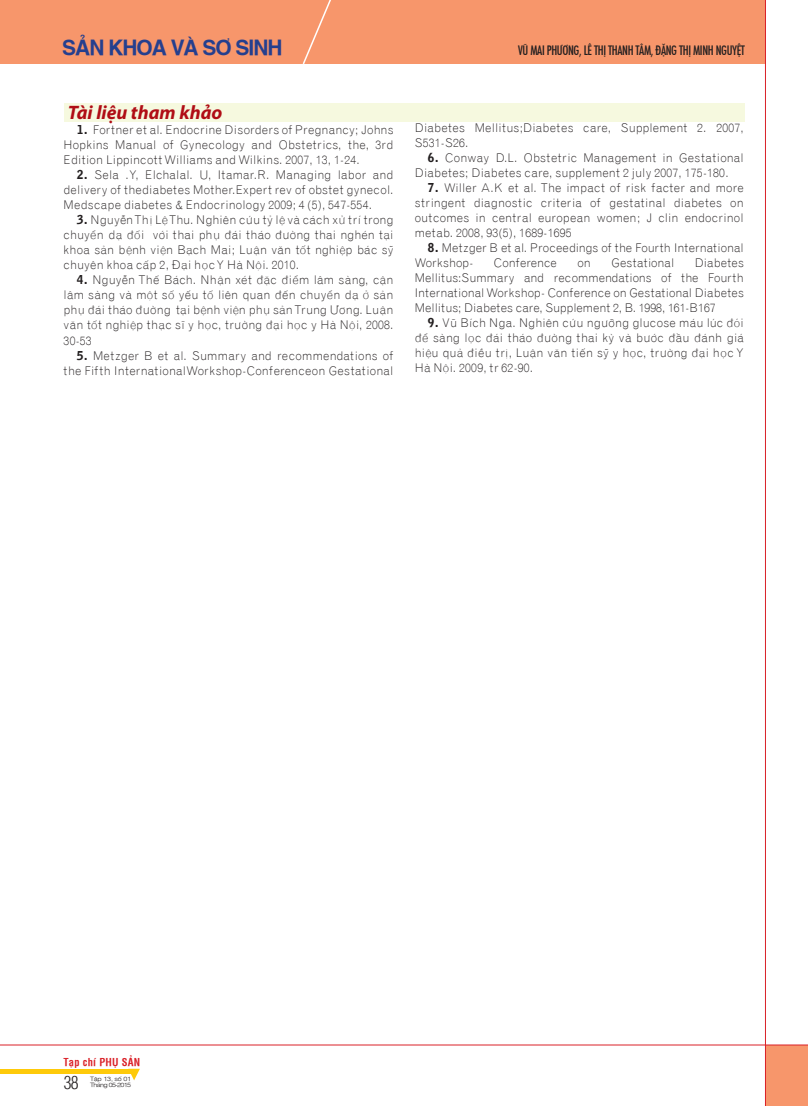
<style>
.page{position:relative;width:808px;height:1106px;background:#fff}
.page>*{position:absolute;margin:0;border:0;box-sizing:border-box;transform-origin:0 0}
.t1{font:700 21px "SFU Helvetica";letter-spacing:-.05em;color:#253f8e}
.t2{font:italic 700 19.5px "Myriad Pro";color:#b00d15}
.t3{font:300 condensed 17.55px "SFU Helvetica";color:#231f20}
.t4{font:14.25px "SFU Function Condensed";letter-spacing:-.025em;color:#231f20}
.t5{font:300 12px/15px "NH Grotesque";letter-spacing:.025em;color:#231f20;text-align:justify}
.t6{font:300 12px "NH Grotesque";letter-spacing:-.005em;color:#231f20}
.t7{font:700 condensed 10.5px "SFU Helvetica";letter-spacing:.025em;color:#da2128}
.t8{font:300 6px/6px "SFU Helvetica";letter-spacing:-.085em;color:#231f20;scale:1.19 1}
.s1{font-weight:700}
</style>
<div class="page">
<div style="left:0;top:0;width:765px;height:63px;background:#f7966b"></div>
<div style="left:766px;top:1045px;width:42px;height:61px;background:#f7966b"></div>
<hr style="left:765px;top:0;width:1px;height:1106px;background:#da2128">
<hr style="left:0;top:1044px;width:808px;height:1px;background:#da2128">
<svg style="left:301px;top:0;width:35px;height:64px"></svg>
<svg style="left:128px;top:1068px;width:12px;height:12px"></svg>
<div style="left:0;top:1068px;width:134px;height:5px;background:#feca0a"></div>
<div style="left:64px;top:103px;width:680px;height:18px;background:#f6f9df"></div>
<h1 class="t1" style="left:62px;top:31px;width:222px">SẢN KHOA VÀ SƠ SINH</h1>
<p class="t4" style="left:518px;top:39px;width:228px">VŨ MAI PHƯƠNG, LÊ THỊ THANH TÂM, ĐẶNG THỊ MINH NGUYỆT</p>
<h2 class="t2" style="left:68px;top:100px;width:156px">Tài liệu tham khảo</h2>
<p class="t5" style="left:64px;top:121px;width:331px;text-indent:13px"><span class="s1">1.</span> Fortner et al. Endocrine Disorders of Pregnancy; Johns Hopkins Manual of Gynecology and Obstetrics, the, 3rd Edition Lippincott Williams and Wilkins. 2007, 13, 1-24.</p>
<p class="t5" style="left:64px;top:166px;width:331px;text-indent:13px"><span class="s1">2.</span> Sela .Y, Elchalal. U, Itamar.R. Managing labor and delivery of thediabetes Mother.Expert rev of obstet gynecol.<br>Medscape diabetes &amp; Endocrinology 2009; 4 (5), 547-554.</p>
<p class="t5" style="left:64px;top:211px;width:331px;text-indent:13px"><span class="s1">3.</span> Nguyễn Thị Lệ Thu. Nghiên cứu tỷ lệ và cách xử trí trong chuyển dạ đối với thai phụ đái tháo đường thai nghén tại khoa sản bệnh viện Bạch Mai; Luận văn tốt nghiệp bác sỹ chuyên khoa cấp 2, Đại học Y Hà Nội. 2010.</p>
<p class="t5" style="left:64px;top:271px;width:331px;text-indent:13px"><span class="s1">4.</span> Nguyễn Thế Bách. Nhận xét đặc điểm lâm sàng, cận lâm sàng và một số yếu tố liên quan đến chuyển dạ ở sản phụ đái tháo đường tại bệnh viện phụ sản Trung Ương. Luận văn tốt nghiệp thạc sĩ y học, trường đại học y Hà Nội, 2008.<br>30-53</p>
<p class="t5" style="left:64px;top:346px;width:331px;text-align:right"><span class="s1">5.</span> Metzger B et al. Summary and recommendations of the Fifth InternationalWorkshop-Conferenceon Gestational</p>
<p class="t5" style="left:415px;top:118px;width:330px">Diabetes Mellitus;Diabetes care, Supplement 2. 2007,<br>S531-S26.</p>
<p class="t5" style="left:415px;top:148px;width:331px;text-indent:13px"><span class="s1">6.</span> Conway D.L. Obstetric Management in Gestational<br>Diabetes; Diabetes care, supplement 2 july 2007, 175-180.</p>
<p class="t5" style="left:415px;top:178px;width:331px;text-indent:13px"><span class="s1">7.</span> Willer A.K et al. The impact of risk facter and more stringent diagnostic criteria of gestatinal diabetes on outcomes in central european women; J clin endocrinol metab. 2008, 93(5), 1689-1695</p>
<p class="t5" style="left:415px;top:238px;width:331px;text-indent:13px"><span class="s1">8.</span> Metzger B et al. Proceedings of the Fourth International<br>Workshop-</p>
<p class="t6" style="left:494px;top:251px;width:65px">Conference</p>
<p class="t5" style="left:577px;top:253px;width:15px">on</p>
<p class="t5" style="left:611px;top:253px;width:64px">Gestational</p>
<p class="t5" style="left:415px;top:253px;width:330px;text-indent:280px">Diabetes Mellitus:Summary and recommendations of the Fourth International Workshop- Conference on Gestational Diabetes Mellitus; Diabetes care, Supplement 2, B. 1998, 161-B167</p>
<p class="t5" style="left:415px;top:313px;width:331px;text-indent:13px"><span class="s1">9.</span> Vũ Bích Nga. Nghiên cứu ngưỡng glucose máu lúc đói để sàng lọc đái tháo đường thai kỳ và bước đầu đánh giá hiệu quả điều trị, Luận văn tiến sỹ y học, trường đại học Y Hà Nội. 2009, tr 62-90.</p>
<p class="t7" style="left:63px;top:1054px;width:78px">Tạp chí PHỤ SẢN</p>
<h3 class="t3" style="left:64px;top:1069px;width:16px">38</h3>
<p class="t8" style="left:90px;top:1075px;width:36px">Tập 13, số 01<br>Tháng 05-2015</p>
</div>
